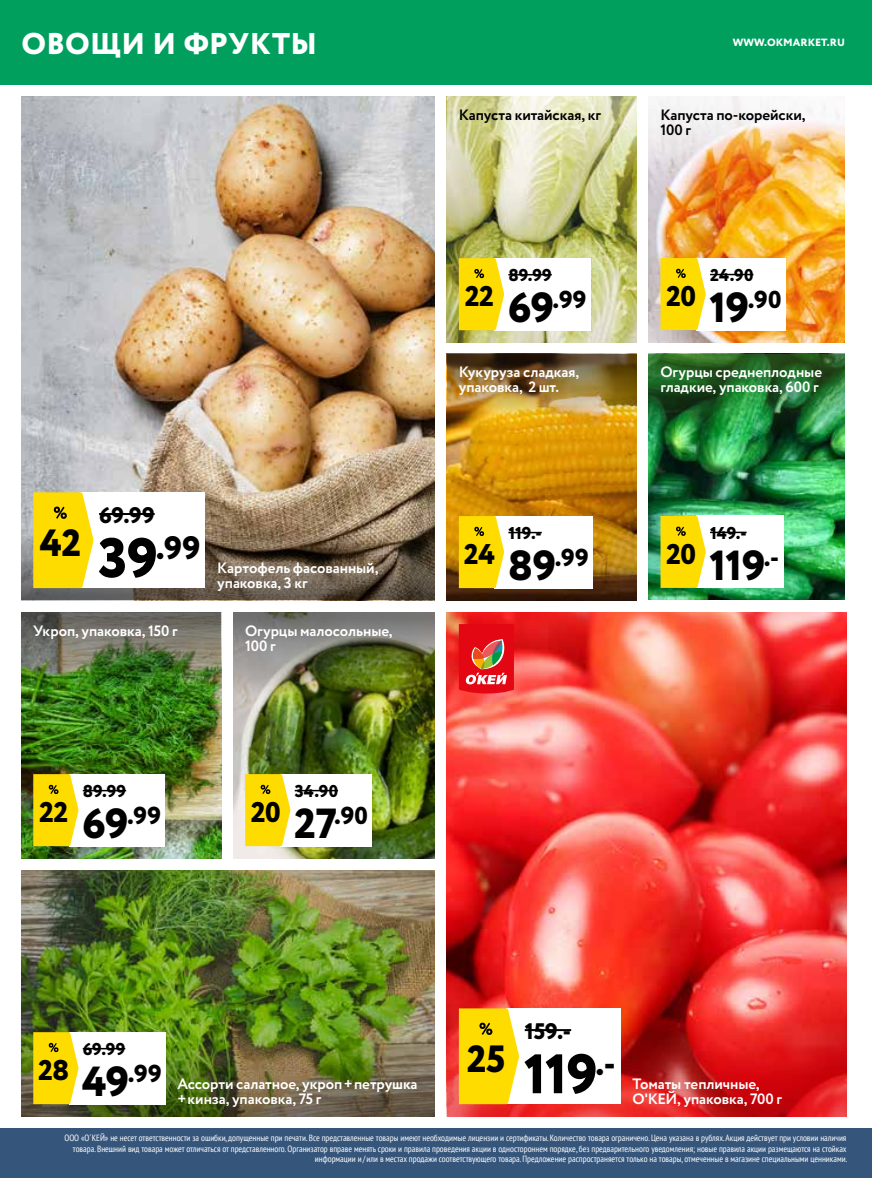
<style>
.page{position:relative;width:872px;height:1178px;background:#fff}
.page>*{position:absolute;margin:0;border:0;box-sizing:border-box;transform-origin:0 0}
.t1{font:800 55.5px "Circe";color:#000}
.t2{font:800 42px "Circe";color:#000}
.t3{font:800 37.95px "Circe";color:#000}
.t4{font:800 32.4px "Circe";color:#000}
.t5{font:800 30px "Circe";letter-spacing:.015em;color:#fff}
.t6{font:800 28.5px "Circe";letter-spacing:-.015em;color:#000}
.t7{font:800 24.45px "Circe";letter-spacing:.01em;color:#000}
.t8{font:800 22.5px "Circe";color:#000}
.t9{font:800 17.1px "Circe";letter-spacing:.005em;color:#000}
.t10{font:700 15px/15px "Circe";letter-spacing:-.005em;color:#fff}
.t11{font:700 15px/15px "Circe";letter-spacing:-.005em;color:#000}
.t12{font:800 10.5px "Circe";letter-spacing:.01em;color:#fff}
.t13{font:condensed 9px/10.5px "PT Sans";color:#fff;text-align:right}
.s1{font-size:42px}
.s2{font-size:55.5px}
</style>
<div class="page">
<img style="left:21px;top:96px;width:414px;height:415px">
<img style="left:21px;top:870px;width:414px;height:150px">
<img style="left:447px;top:612px;width:399px;height:408px">
<img style="left:648px;top:180px;width:197px;height:162px">
<img style="left:648px;top:450px;width:197px;height:150px">
<img style="left:21px;top:708px;width:200px;height:150px">
<img style="left:233px;top:708px;width:202px;height:150px">
<svg style="left:21px;top:511px;width:414px;height:89px;background:#716150"></svg>
<img style="left:233px;top:612px;width:202px;height:96px">
<img style="left:21px;top:612px;width:200px;height:96px">
<img style="left:447px;top:426px;width:189px;height:174px">
<img style="left:447px;top:192px;width:189px;height:150px">
<img style="left:648px;top:96px;width:197px;height:84px">
<img style="left:21px;top:1020px;width:414px;height:96px">
<img style="left:446px;top:354px;width:190px;height:72px">
<img style="left:648px;top:354px;width:197px;height:96px">
<svg style="left:447px;top:96px;width:189px;height:96px;background:#d8d7a7"></svg>
<svg style="left:447px;top:1020px;width:399px;height:96px;background:#d11d1e"></svg>
<div style="left:0;top:1128px;width:872px;height:50px;background:#35557b"></div>
<div style="left:696px;top:516px;width:87px;height:72px;background:#fff"></div>
<hr style="left:710px;top:532px;width:36px;height:1px;background:#000">
<svg style="left:660px;top:516px;width:46px;height:72px;background:#f9db19"></svg>
<div style="left:69px;top:1032px;width:96px;height:72px;background:#fff"></div>
<hr style="left:83px;top:1048px;width:42px;height:1px;background:#000">
<svg style="left:33px;top:1032px;width:45px;height:72px;background:#fada15"></svg>
<div style="left:69px;top:774px;width:95px;height:72px;background:#fff"></div>
<hr style="left:83px;top:790px;width:43px;height:1px;background:#000">
<svg style="left:33px;top:774px;width:45px;height:72px;background:#fada15"></svg>
<div style="left:280px;top:774px;width:92px;height:72px;background:#fff"></div>
<hr style="left:295px;top:790px;width:43px;height:1px;background:#000">
<svg style="left:245px;top:774px;width:45px;height:72px;background:#fbdb16"></svg>
<div style="left:494px;top:516px;width:99px;height:72px;background:#fff"></div>
<hr style="left:508px;top:532px;width:34px;height:1px;background:#000">
<svg style="left:459px;top:516px;width:45px;height:72px;background:#fbdc17"></svg>
<div style="left:696px;top:258px;width:89px;height:72px;background:#fff"></div>
<hr style="left:710px;top:274px;width:43px;height:1px;background:#000">
<svg style="left:660px;top:258px;width:46px;height:72px;background:#fbdc1a"></svg>
<div style="left:494px;top:258px;width:96px;height:72px;background:#fff"></div>
<hr style="left:508px;top:274px;width:44px;height:1px;background:#000">
<svg style="left:459px;top:258px;width:45px;height:72px;background:#fbdc17"></svg>
<div style="left:506px;top:1008px;width:114px;height:96px;background:#fff"></div>
<hr style="left:525px;top:1029px;width:46px;height:2px;background:#000">
<svg style="left:459px;top:1008px;width:60px;height:96px;background:#fbdb17"></svg>
<div style="left:80px;top:492px;width:125px;height:96px;background:#fff"></div>
<hr style="left:99px;top:513px;width:56px;height:2px;background:#000">
<svg style="left:33px;top:492px;width:60px;height:96px;background:#fadb17"></svg>
<svg style="left:459px;top:624px;width:55px;height:69px;background:#dd3132"></svg>
<div style="left:0;top:0;width:872px;height:84px;background:#009f5e"></div>
<h3 class="t5" style="left:21px;top:23px;width:297px">ОВОЩИ И ФРУКТЫ</h3>
<p class="t12" style="left:733px;top:35px;width:113px">WWW.OKMARKET.RU</p>
<h3 class="t11" style="left:459px;top:108px;width:144px">Капуста китайская, кг</h3>
<h3 class="t11" style="left:660px;top:108px;width:146px">Капуста по-корейски,<br>100 г</h3>
<h3 class="t9" style="left:508px;top:264px;width:45px">89.99</h3>
<h3 class="t9" style="left:710px;top:264px;width:45px">24.90</h3>
<h3 class="t6" style="left:465px;top:277px;width:31px">22</h3>
<h3 class="t7" style="left:508px;top:283px;width:80px"><span class="s1">69</span>.99</h3>
<h3 class="t6" style="left:666px;top:277px;width:31px">20</h3>
<h3 class="t7" style="left:709px;top:283px;width:73px"><span class="s1">19</span>.90</h3>
<h3 class="t10" style="left:459px;top:365px;width:122px">Кукуруза сладкая, упаковка, 2 шт.</h3>
<h3 class="t10" style="left:660px;top:365px;width:163px">Огурцы среднеплодные гладкие, упаковка, 600 г</h3>
<h3 class="t8" style="left:99px;top:500px;width:57px">69.99</h3>
<h3 class="t3" style="left:40px;top:517px;width:43px">42</h3>
<h3 class="t4" style="left:98px;top:526px;width:104px"><span class="s2">39</span>.99</h3>
<h3 class="t10" style="left:217px;top:561px;width:163px">Картофель фасованный, упаковка, 3 кг</h3>
<h3 class="t6" style="left:464px;top:535px;width:33px">24</h3>
<h3 class="t9" style="left:508px;top:522px;width:35px">119.-</h3>
<h3 class="t7" style="left:508px;top:541px;width:82px"><span class="s1">89</span>.99</h3>
<h3 class="t6" style="left:666px;top:535px;width:31px">20</h3>
<h3 class="t9" style="left:710px;top:522px;width:38px">149.-</h3>
<h2 class="t2" style="left:709px;top:537px;width:71px">119<sup>.-</sup></h2>
<h3 class="t10" style="left:33px;top:624px;width:146px">Укроп, упаковка, 150 г</h3>
<h3 class="t10" style="left:245px;top:624px;width:149px">Огурцы малосольные,<br>100 г</h3>
<h3 class="t9" style="left:83px;top:780px;width:45px">89.99</h3>
<h3 class="t9" style="left:295px;top:780px;width:45px">34.90</h3>
<h3 class="t6" style="left:39px;top:793px;width:31px">22</h3>
<h3 class="t7" style="left:82px;top:799px;width:80px"><span class="s1">69</span>.99</h3>
<h3 class="t6" style="left:251px;top:793px;width:31px">20</h3>
<h3 class="t7" style="left:294px;top:799px;width:75px"><span class="s1">27</span>.90</h3>
<h3 class="t6" style="left:38px;top:1051px;width:33px">28</h3>
<h3 class="t9" style="left:83px;top:1038px;width:44px">69.99</h3>
<h3 class="t7" style="left:82px;top:1057px;width:81px"><span class="s1">49</span>.99</h3>
<h3 class="t10" style="left:177px;top:1077px;width:242px">Ассорти салатное, укроп+петрушка +кинза, упаковка, 75 г</h3>
<h3 class="t3" style="left:467px;top:1033px;width:40px">25</h3>
<h3 class="t8" style="left:525px;top:1016px;width:48px">159.-</h3>
<h1 class="t1" style="left:524px;top:1036px;width:93px">119<sup>.-</sup></h1>
<h3 class="t10" style="left:632px;top:1077px;width:151px">Томаты тепличные,<br>О'КЕЙ, упаковка, 700 г</h3>
<p class="t13" style="left:64px;top:1132px;width:784px">ООО «О´КЕЙ» не несет ответственности за ошибки, допущенные при печати. Все представленные товары имеют необходимые лицензии и сертификаты. Количество товара ограничено. Цена указана в рублях. Акция действует при условии наличия товара. Внешний вид товара может отличаться от представленного. Организатор вправе менять сроки и правила проведения акции в одностороннем порядке, без предварительного уведомления; новые правила акции размещаются на стойках информации и / или в местах продажи соответствующего товара. Предложение распространяется только на товары, отмеченные в магазине специальными ценниками.</p>
</div>
